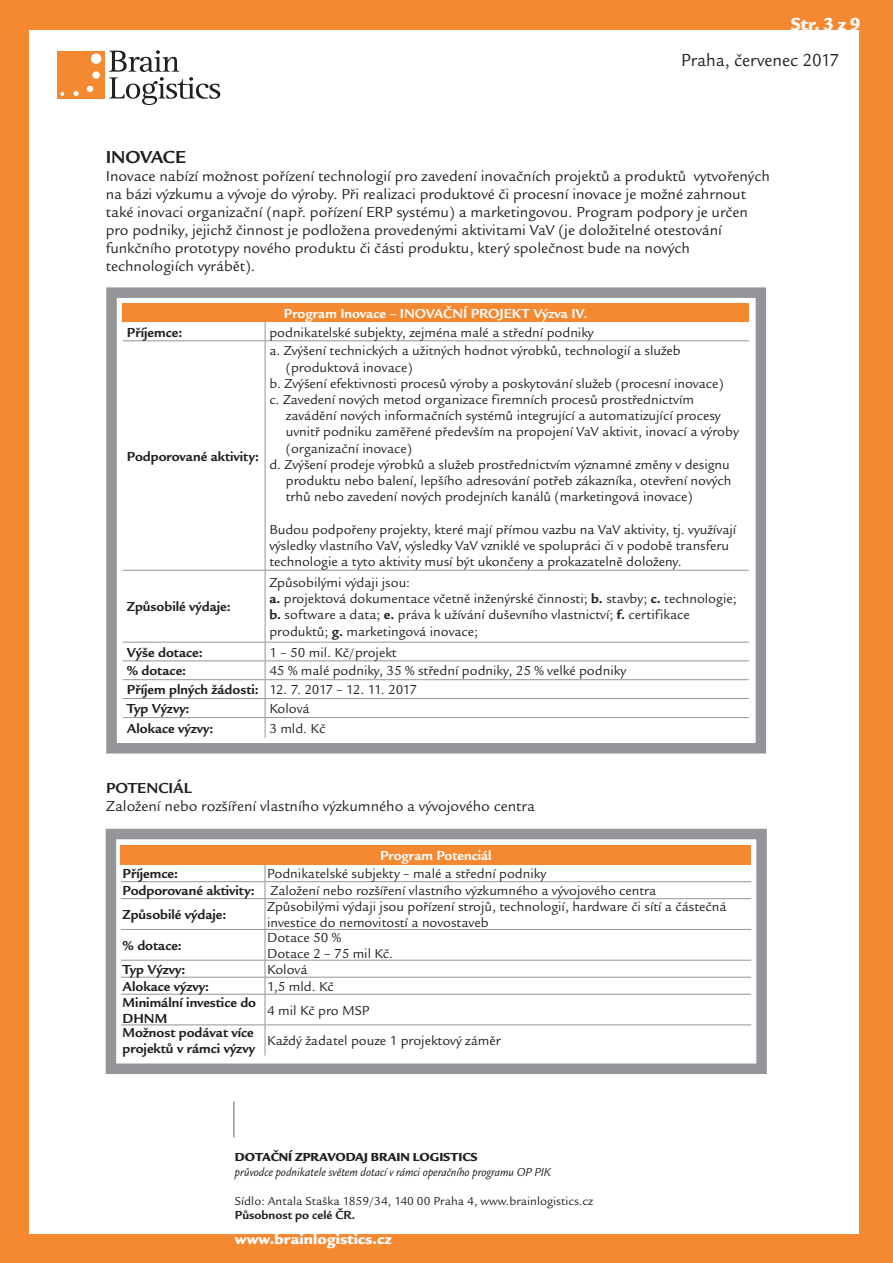
<style>
.page{position:relative;width:893px;height:1263px;background:#f58932}
.page>*{position:absolute;margin:0;border:0;box-sizing:border-box;transform-origin:0 0}
.t1{font:18px "Legacy San Itc TCE";color:#231f20;scale:.95 1}
.t2{font:18px "Legacy San Itc TCE Ultr";color:#fff;scale:.95 1}
.t3{font:700 18px "Legacy San Itc TCE";letter-spacing:-.015em;color:#231f20}
.t4{font:15px/18px "Legacy San Itc TCE";color:#231f20}
.t5{font:15px "Legacy San Itc TCE Ultr";color:#fff}
.t6{font:700 15px "Legacy San Itc TCE";color:#231f20}
.t7{font:13.5px/16.2px "Legacy San Itc TCE";color:#231f20}
.t8{font:700 13.5px/16.2px "Legacy San Itc TCE";color:#231f20}
.t9{font:700 13.5px "Legacy San Itc TCE";color:#fff}
.t10{font:italic 12px "Legacy San Itc TCE";color:#231f20;scale:.95 1}
.t11{font:12px "Legacy San Itc TCE";color:#231f20}
.t12{font:12px "Legacy San Itc TCE Ultr";color:#231f20}
.t13{font:700 12px "Legacy San Itc TCE";color:#231f20}
.s1{font-weight:700}
</style>
<div class="page">
<div style="left:30px;top:30px;width:829px;height:1203px;background:#fff"></div>
<div style="left:106px;top:287px;width:660px;height:466px;border:10px solid #939598"></div>
<hr style="left:233px;top:1101px;width:2px;height:36px;background:#939598">
<svg style="left:109px;top:50px;width:111px;height:55px"></svg>
<div style="left:57px;top:51px;width:48px;height:47px;background:#f58932"></div>
<div style="left:91px;top:53px;width:10px;height:11px;background:#fff;border-radius:50%"></div>
<svg style="left:60px;top:92px;width:4px;height:4px"></svg>
<svg style="left:74px;top:91px;width:5px;height:5px"></svg>
<svg style="left:87px;top:86px;width:6px;height:6px"></svg>
<div style="left:92px;top:71px;width:8px;height:8px;background:#fff;border-radius:50%"></div>
<div style="left:123px;top:303px;width:626px;height:19px;background:#f58932"></div>
<svg style="left:123px;top:322px;width:142px;height:338px"></svg>
<svg style="left:266px;top:322px;width:483px;height:320px"></svg>
<svg style="left:265px;top:322px;width:1px;height:18px"></svg>
<hr style="left:123px;top:340px;width:142px;height:1px;background:#939598">
<hr style="left:265px;top:340px;width:484px;height:1px;background:#939598">
<hr style="left:265px;top:341px;width:1px;height:229px;background:#939598">
<hr style="left:123px;top:570px;width:142px;height:1px;background:#939598">
<hr style="left:265px;top:570px;width:484px;height:1px;background:#939598">
<hr style="left:265px;top:571px;width:1px;height:71px;background:#939598">
<hr style="left:123px;top:642px;width:142px;height:1px;background:#939598">
<hr style="left:265px;top:642px;width:484px;height:1px;background:#939598">
<hr style="left:123px;top:660px;width:142px;height:1px;background:#939598">
<hr style="left:265px;top:660px;width:484px;height:1px;background:#939598">
<svg style="left:265px;top:642px;width:1px;height:96px"></svg>
<hr style="left:123px;top:679px;width:142px;height:1px;background:#939598">
<hr style="left:265px;top:679px;width:484px;height:1px;background:#939598">
<hr style="left:123px;top:698px;width:142px;height:1px;background:#939598">
<hr style="left:265px;top:698px;width:484px;height:1px;background:#939598">
<hr style="left:123px;top:717px;width:142px;height:1px;background:#939598">
<hr style="left:265px;top:717px;width:484px;height:1px;background:#939598">
<div style="left:106px;top:829px;width:661px;height:245px;border:10px solid #939598"></div>
<div style="left:120px;top:845px;width:631px;height:20px;background:#f58932"></div>
<hr style="left:265px;top:977px;width:486px;height:1px;background:#939598">
<hr style="left:121px;top:994px;width:144px;height:1px;background:#939598">
<hr style="left:265px;top:994px;width:486px;height:1px;background:#939598">
<hr style="left:121px;top:1024px;width:144px;height:1px;background:#939598">
<hr style="left:265px;top:1024px;width:486px;height:1px;background:#939598">
<hr style="left:121px;top:881px;width:144px;height:1px;background:#939598">
<hr style="left:265px;top:881px;width:486px;height:1px;background:#939598">
<svg style="left:265px;top:865px;width:1px;height:33px"></svg>
<hr style="left:121px;top:898px;width:144px;height:1px;background:#939598">
<hr style="left:265px;top:898px;width:486px;height:1px;background:#939598">
<hr style="left:265px;top:899px;width:1px;height:30px;background:#939598">
<hr style="left:121px;top:929px;width:144px;height:1px;background:#939598">
<hr style="left:265px;top:929px;width:486px;height:1px;background:#939598">
<hr style="left:265px;top:930px;width:1px;height:30px;background:#939598">
<hr style="left:121px;top:960px;width:144px;height:1px;background:#939598">
<hr style="left:265px;top:960px;width:486px;height:1px;background:#939598">
<hr style="left:121px;top:977px;width:144px;height:1px;background:#939598">
<svg style="left:265px;top:960px;width:1px;height:34px"></svg>
<hr style="left:265px;top:994px;width:1px;height:30px;background:#939598">
<hr style="left:265px;top:1025px;width:1px;height:30px;background:#939598">
<h1 class="t2" style="left:791px;top:12px;width:75px">Str. 3 z 9</h1>
<h1 class="t1" style="left:681px;top:49px;width:168px">Praha, červenec 2017</h1>
<h1 class="t3" style="left:106px;top:145px;width:82px">INOVACE</h1>
<p class="t4" style="left:106px;top:167px;width:666px">Inovace nabízí možnost pořízení technologií pro zavedení inovačních projektů a produktů vytvořených na bázi výzkumu a vývoje do výroby. Při realizaci produktové či procesní inovace je možné zahrnout také inovaci organizační (např. pořízení ERP systému) a marketingovou. Program podpory je určen pro podniky, jejichž činnost je podložena provedenými aktivitami VaV (je doložitelné otestování funkčního prototypy nového produktu či části produktu, který společnost bude na nových technologiích vyrábět).</p>
<p class="t9" style="left:284px;top:305px;width:305px">Program Inovace – INOVAČNÍ PROJEKT Výzva IV.</p>
<p class="t8" style="left:127px;top:324px;width:57px">Příjemce:</p>
<p class="t7" style="left:269px;top:324px;width:326px">podnikatelské subjekty, zejména malé a střední podniky</p>
<p class="t8" style="left:127px;top:448px;width:134px">Podporované aktivity:</p>
<p class="t8" style="left:127px;top:599px;width:105px">Způsobilé výdaje:</p>
<p class="t7" style="left:269px;top:343px;width:413px">a. Zvýšení technických a užitných hodnot výrobků, technologií a služeb</p>
<p class="t7" style="left:286px;top:359px;width:128px">(produktová inovace)</p>
<p class="t7" style="left:269px;top:375px;width:456px">b. Zvýšení efektivnosti procesů výroby a poskytování služeb (procesní inovace)</p>
<p class="t7" style="left:269px;top:391px;width:426px">c. Zavedení nových metod organizace firemních procesů prostřednictvím</p>
<p class="t7" style="left:286px;top:408px;width:436px">zavádění nových informačních systémů integrující a automatizující procesy</p>
<p class="t7" style="left:286px;top:424px;width:454px">uvnitř podniku zaměřené především na propojení VaV aktivit, inovací a výroby</p>
<p class="t7" style="left:286px;top:440px;width:128px">(organizační inovace)</p>
<p class="t7" style="left:269px;top:456px;width:462px">d. Zvýšení prodeje výrobků a služeb prostřednictvím významné změny v designu</p>
<p class="t7" style="left:286px;top:472px;width:447px">produktu nebo balení, lepšího adresování potřeb zákazníka, otevření nových</p>
<p class="t7" style="left:286px;top:489px;width:408px">trhů nebo zavedení nových prodejních kanálů (marketingová inovace)</p>
<p class="t7" style="left:269px;top:521px;width:468px">Budou podpořeny projekty, které mají přímou vazbu na VaV aktivity, tj. využívají výsledky vlastního VaV, výsledky VaV vzniklé ve spolupráci či v podobě transferu technologie a tyto aktivity musí být ukončeny a prokazatelně doloženy.</p>
<p class="t7" style="left:269px;top:575px;width:469px">Způsobilými výdaji jsou:<br><span class="s1">a.</span> projektová dokumentace včetně inženýrské činnosti; <span class="s1">b.</span> stavby; <span class="s1">c.</span> technologie; <span class="s1">b.</span> software a data; <span class="s1">e.</span> práva k užívání duševního vlastnictví; <span class="s1">f.</span> certifikace produktů; <span class="s1">g.</span> marketingová inovace;</p>
<p class="t8" style="left:127px;top:644px;width:77px">Výše dotace:</p>
<p class="t7" style="left:269px;top:644px;width:129px">1 – 50 mil. Kč/projekt</p>
<p class="t8" style="left:127px;top:663px;width:61px">% dotace:</p>
<p class="t7" style="left:127px;top:662px;width:501px;line-height:18.9px;text-indent:142px">45 % malé podniky, 35 % střední podniky, 25 % velké podniky<br><span class="s1">Příjem plných žádosti:</span> 12. 7. 2017 – 12. 11. 2017<br><span class="s1">Typ Výzvy:</span></p>
<p class="t7" style="left:269px;top:701px;width:42px">Kolová</p>
<p class="t8" style="left:127px;top:720px;width:88px">Alokace výzvy:</p>
<p class="t7" style="left:269px;top:720px;width:57px">3 mld. Kč</p>
<p class="t6" style="left:106px;top:778px;width:87px">POTENCIÁL</p>
<p class="t4" style="left:106px;top:797px;width:430px">Založení nebo rozšíření vlastního výzkumného a vývojového centra</p>
<p class="t9" style="left:380px;top:847px;width:113px">Program Potenciál</p>
<p class="t8" style="left:123px;top:866px;width:57px">Příjemce:</p>
<p class="t7" style="left:123px;top:865px;width:535px;line-height:17px;text-indent:144px">Podnikatelské subjekty – malé a střední podniky<br><span class="s1">Podporované aktivity:</span> Založení nebo rozšíření vlastního výzkumného a vývojového centra</p>
<p class="t8" style="left:123px;top:907px;width:105px">Způsobilé výdaje:</p>
<p class="t7" style="left:267px;top:899px;width:461px">Způsobilými výdaji jsou pořízení strojů, technologií, hardware či sítí a částečná investice do nemovitostí a novostaveb</p>
<p class="t8" style="left:123px;top:937px;width:61px">% dotace:</p>
<p class="t7" style="left:267px;top:929px;width:128px">Dotace 50 %<br>Dotace 2 – 75 mil Kč.</p>
<p class="t8" style="left:123px;top:961px;width:64px">Typ Výzvy:</p>
<p class="t7" style="left:267px;top:961px;width:42px">Kolová</p>
<p class="t8" style="left:123px;top:978px;width:88px">Alokace výzvy:</p>
<p class="t7" style="left:267px;top:978px;width:68px">1,5 mld. Kč</p>
<p class="t8" style="left:123px;top:994px;width:135px">Minimální investice do<br>DHNM</p>
<p class="t7" style="left:267px;top:1002px;width:104px">4 mil Kč pro MSP</p>
<p class="t8" style="left:123px;top:1025px;width:134px">Možnost podávat více projektů v rámci výzvy</p>
<p class="t7" style="left:267px;top:1033px;width:235px">Každý žadatel pouze 1 projektový záměr</p>
<p class="t12" style="left:235px;top:1150px;width:244px">DOTAČNÍ ZPRAVODAJ BRAIN LOGISTICS</p>
<p class="t10" style="left:235px;top:1165px;width:334px">průvodce podnikatele světem dotací v rámci operačního programu OP PIK</p>
<p class="t11" style="left:235px;top:1193px;width:359px">Sídlo: Antala Staška 1859/34, 140 00 Praha 4, www.brainlogistics.cz</p>
<p class="t13" style="left:235px;top:1207px;width:122px">Působnost po celé ČR.</p>
<p class="t5" style="left:235px;top:1230px;width:159px">www.brainlogistics.cz</p>
</div>
